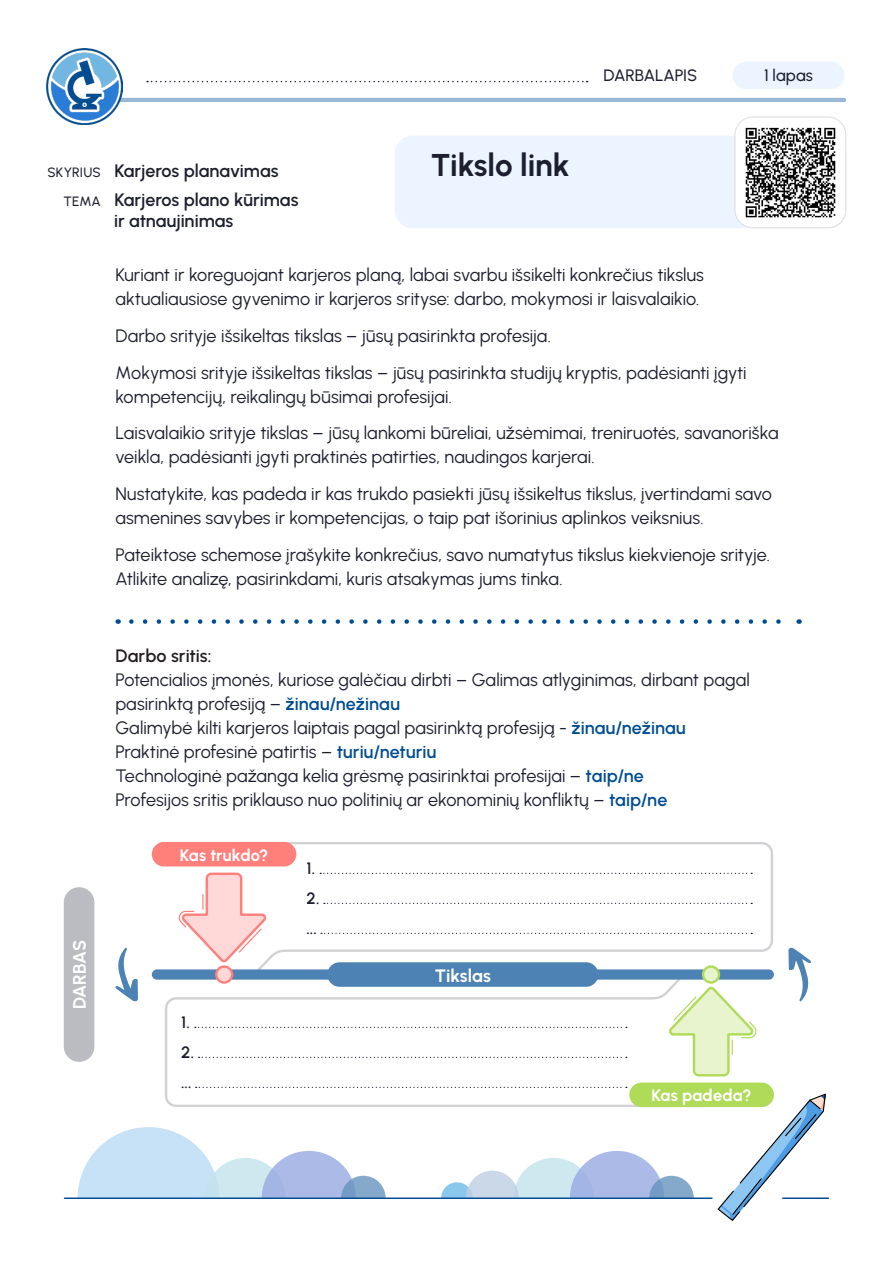
<style>
.page{position:relative;width:893px;height:1263px;background:#fff}
.page>*{position:absolute;margin:0;border:0;box-sizing:border-box;transform-origin:0 0}
.t1{font:700 31.5px "Urbanist";letter-spacing:-.005em;color:#1d1f2f}
.t2{font:18px/24px "Urbanist";letter-spacing:.005em;color:#1d1f2f}
.t3{font:600 18px/29.5px "Urbanist";color:#1d1f2f}
.t4{font:700 18px "Urbanist";letter-spacing:-.005em;color:#fff}
.t5{font:600 18px "Urbanist";color:#231f20}
.t6{font:700 16.5px "Urbanist";letter-spacing:.01em;color:#fff}
.t7{font:500 16.5px "Urbanist";color:#1d1f2f}
.t8{font:600 16.5px/30px "Urbanist";color:#1d1f2f}
.s1{font-weight:500;font-size:13.5px}
.s2{font-weight:600;color:#004d93}
</style>
<div class="page">
<svg style="left:78px;top:1127px;width:308px;height:70px"></svg>
<svg style="left:441px;top:1151px;width:253px;height:46px"></svg>
<div style="left:395px;top:136px;width:451px;height:92px;background:#ebf4ff;border-radius:18px"></div>
<div style="left:735px;top:117px;width:111px;height:111px;background:#fff;border-radius:18px"></div>
<div style="left:735px;top:117px;width:111px;height:111px;border:1px solid #ddd;border-radius:18px"></div>
<hr style="left:105px;top:98px;width:741px;height:4px;background:#99b8d4;border-radius:2px">
<div style="left:733px;top:62px;width:111px;height:27px;background:#ebf4ff;border-radius:14px"></div>
<svg style="left:147px;top:81px;width:441px;height:1px"></svg>
<img style="left:47px;top:49px;width:75px;height:75px">
<div style="left:64px;top:887px;width:30px;height:175px;background:#bbbcc1;border-radius:15px"></div>
<svg style="left:131px;top:619px;width:650px;height:5px"></svg>
<svg style="left:232px;top:842px;width:541px;height:127px"></svg>
<svg style="left:165px;top:980px;width:541px;height:128px"></svg>
<div style="left:152px;top:969px;width:622px;height:11px;background:#4d82b4;border-radius:5px"></div>
<div style="left:327px;top:962px;width:271px;height:25px;background:#4d82b4;border-radius:12px"></div>
<div style="left:629px;top:1082px;width:145px;height:25px;background:#b0db59;border-radius:12px"></div>
<svg style="left:320px;top:873px;width:432px;height:1px"></svg>
<svg style="left:324px;top:903px;width:428px;height:1px"></svg>
<svg style="left:321px;top:933px;width:431px;height:1px"></svg>
<svg style="left:195px;top:1027px;width:432px;height:1px"></svg>
<svg style="left:199px;top:1057px;width:428px;height:1px"></svg>
<svg style="left:196px;top:1087px;width:431px;height:1px"></svg>
<svg style="left:178px;top:871px;width:91px;height:94px"></svg>
<svg style="left:666px;top:984px;width:91px;height:94px"></svg>
<svg style="left:216px;top:966px;width:16px;height:16px"></svg>
<div style="left:215px;top:965px;width:18px;height:19px;border:2px solid #ff7f7b;border-radius:50%"></div>
<svg style="left:703px;top:966px;width:16px;height:16px"></svg>
<div style="left:702px;top:965px;width:18px;height:19px;border:2px solid #b0db59;border-radius:50%"></div>
<svg style="left:115px;top:947px;width:23px;height:54px"></svg>
<svg style="left:788px;top:948px;width:23px;height:54px"></svg>
<div style="left:152px;top:842px;width:144px;height:24px;background:#ff7f7b;border-radius:12px"></div>
<hr style="left:65px;top:1197px;width:647px;height:2px;background:#004d93">
<hr style="left:783px;top:1197px;width:45px;height:2px;background:#004d93">
<svg style="left:718px;top:1093px;width:108px;height:128px"></svg>
<img style="left:745px;top:127px;width:91px;height:91px">
<p class="t3" style="left:64px;top:155px;width:236px;text-indent:-16px"><span class="s1">SKYRIUS</span> Karjeros planavimas<br><span class="s1">TEMA</span> Karjeros plano kūrimas</p>
<p class="t3" style="left:114px;top:205px;width:121px">ir atnaujinimas</p>
<h1 class="t1" style="left:431px;top:144px;width:140px">Tikslo link</h1>
<p class="t7" style="left:604px;top:64px;width:95px">DARBALAPIS</p>
<p class="t7" style="left:764px;top:64px;width:50px">1 lapas</p>
<p class="t2" style="left:115px;top:262px;width:590px">Kuriant ir koreguojant karjeros planą, labai svarbu išsikelti konkrečius tikslus aktualiausiose gyvenimo ir karjeros srityse: darbo, mokymosi ir laisvalaikio.</p>
<p class="t2" style="left:115px;top:317px;width:633px;line-height:36.8px">Darbo srityje išsikeltas tikslas – jūsų pasirinkta profesija.<br>Mokymosi srityje išsikeltas tikslas – jūsų pasirinkta studijų kryptis, padėsianti įgyti</p>
<p class="t2" style="left:115px;top:377px;width:665px;line-height:36.8px">kompetencijų, reikalingų būsimai profesijai.<br>Laisvalaikio srityje tikslas – jūsų lankomi būreliai, užsėmimai, treniruotės, savanoriška</p>
<p class="t2" style="left:115px;top:438px;width:658px;line-height:36.8px">veikla, padėsianti įgyti praktinės patirties, naudingos karjerai.<br>Nustatykite, kas padeda ir kas trukdo pasiekti jūsų išsikeltus tikslus, įvertindami savo</p>
<p class="t2" style="left:115px;top:499px;width:656px;line-height:36.8px">asmenines savybes ir kompetencijas, o taip pat išorinius aplinkos veiksnius.<br>Pateiktose schemose įrašykite konkrečius, savo numatytus tikslus kiekvienoje srityje.</p>
<p class="t2" style="left:115px;top:566px;width:449px">Atlikite analizę, pasirinkdami, kuris atsakymas jums tinka.</p>
<p class="t5" style="left:115px;top:644px;width:98px">Darbo sritis:</p>
<p class="t2" style="left:115px;top:667px;width:636px">Potencialios įmonės, kuriose galėčiau dirbti – Galimas atlyginimas, dirbant pagal pasirinktą profesiją – <span class="s2">žinau/nežinau<br></span>Galimybė kilti karjeros laiptais pagal pasirinktą profesiją - <span class="s2">žinau/nežinau </span>Praktinė profesinė patirtis – <span class="s2">turiu/neturiu<br></span>Technologinė pažanga kelia grėsmę pasirinktai profesijai – <span class="s2">taip/ne<br></span>Profesijos sritis priklauso nuo politinių ar ekonominių konfliktų – <span class="s2">taip/ne</span></p>
<p class="t4" style="left:67px;top:1009px;width:71px;rotate:-90deg">DARBAS</p>
<p class="t6" style="left:180px;top:843px;width:90px">Kas trukdo?</p>
<p class="t8" style="left:181px;top:1006px;width:15px">1.<br>2. ...</p>
<p class="t8" style="left:307px;top:852px;width:15px">1.<br>2. ...</p>
<p class="t4" style="left:435px;top:963px;width:58px">Tikslas</p>
<p class="t6" style="left:651px;top:1084px;width:102px">Kas padeda?</p>
</div>
